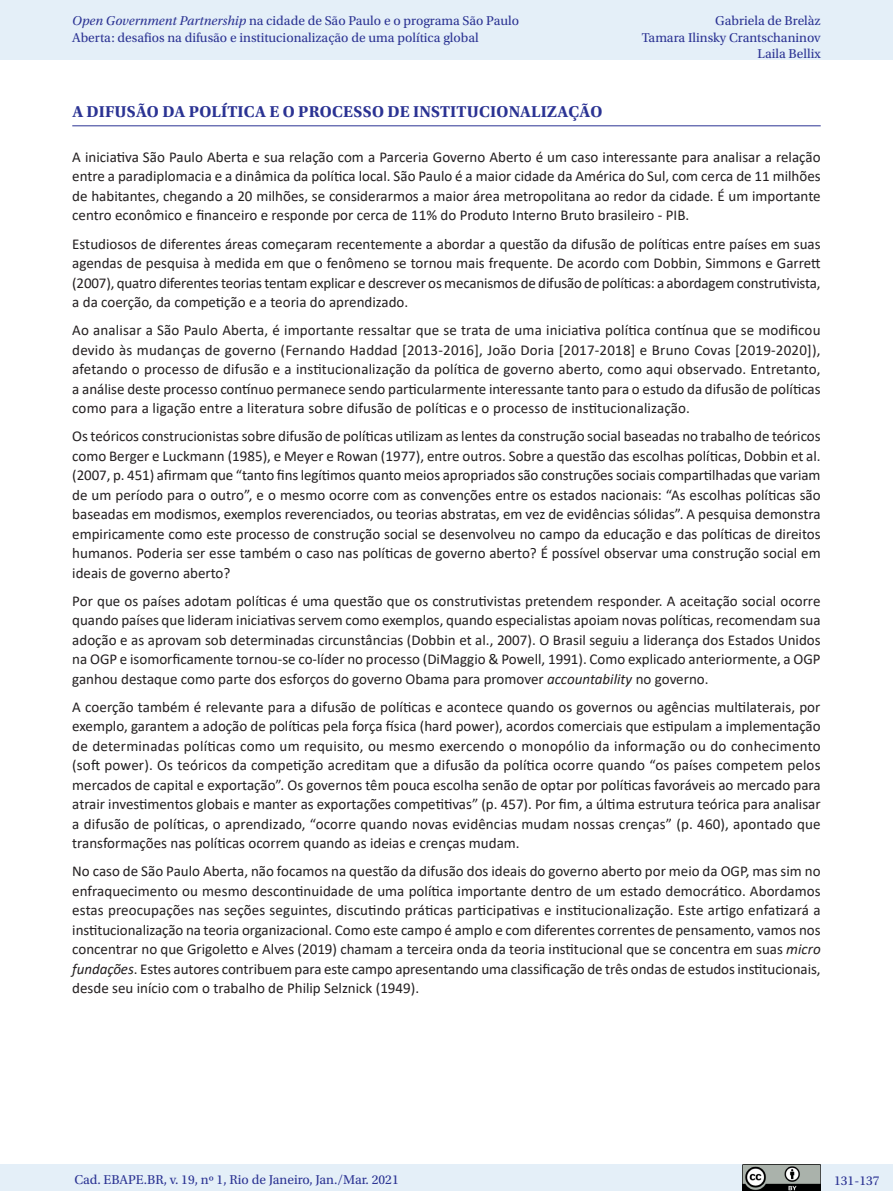
<style>
.page{position:relative;width:893px;height:1191px;background:#fff}
.page>*{position:absolute;margin:0;border:0;box-sizing:border-box;transform-origin:0 0}
._07_1_sub_1{font:700 16.5px "Utopia Std";letter-spacing:.01em;color:#2b3393}
._06_0_texto{font:15px/19.5px "Calibri";color:#231f20;text-align:justify}
.t1{font:13.5px/16.5px "Utopia Std";color:#2b3393}
.s1{font-style:italic}
</style>
<div class="page">
<div style="left:0;top:0;width:893px;height:60px;background:#e4eff8"></div>
<div style="left:0;top:1164px;width:893px;height:27px;background:#e4eff8"></div>
<img style="left:743px;top:1164px;width:78px;height:27px">
<hr style="left:72px;top:125px;width:749px;height:1px;background:#2b3393">
<p class="t1" style="left:72px;top:13px;width:448px"><span class="s1">Open Government Partnership</span> na cidade de São Paulo e o programa São Paulo<br>Aberta: desafios na difusão e institucionalização de uma política global</p>
<p class="t1" style="left:642px;top:13px;width:180px;text-align:right">Gabriela de Brelàz<br>Tamara Ilinsky Crantschaninov<br>Laila Bellix</p>
<p class="_07_1_sub_1" style="left:72px;top:102px;width:532px">A DIFUSÃO DA POLÍTICA E O PROCESSO DE INSTITUCIONALIZAÇÃO</p>
<p class="_06_0_texto" style="left:72px;top:147px;width:750px">A iniciativa São Paulo Aberta e sua relação com a Parceria Governo Aberto é um caso interessante para analisar a relação entre a paradiplomacia e a dinâmica da política local. São Paulo é a maior cidade da América do Sul, com cerca de 11 milhões de habitantes, chegando a 20 milhões, se considerarmos a maior área metropolitana ao redor da cidade. É um importante centro econômico e financeiro e responde por cerca de 11% do Produto Interno Bruto brasileiro - PIB.</p>
<p class="_06_0_texto" style="left:72px;top:233px;width:750px">Estudiosos de diferentes áreas começaram recentemente a abordar a questão da difusão de políticas entre países em suas agendas de pesquisa à medida em que o fenômeno se tornou mais frequente. De acordo com Dobbin, Simmons e Garrett (2007), quatro diferentes teorias tentam explicar e descrever os mecanismos de difusão de políticas: a abordagem construtivista, a da coerção, da competição e a teoria do aprendizado.</p>
<p class="_06_0_texto" style="left:72px;top:320px;width:750px">Ao analisar a São Paulo Aberta, é importante ressaltar que se trata de uma iniciativa política contínua que se modificou devido às mudanças de governo (Fernando Haddad [2013-2016], João Doria [2017-2018] e Bruno Covas [2019-2020]), afetando o processo de difusão e a institucionalização da política de governo aberto, como aqui observado. Entretanto, a análise deste processo contínuo permanece sendo particularmente interessante tanto para o estudo da difusão de políticas como para a ligação entre a literatura sobre difusão de políticas e o processo de institucionalização.</p>
<p class="_06_0_texto" style="left:72px;top:426px;width:750px">Os teóricos construcionistas sobre difusão de políticas utilizam as lentes da construção social baseadas no trabalho de teóricos como Berger e Luckmann (1985), e Meyer e Rowan (1977), entre outros. Sobre a questão das escolhas políticas, Dobbin et al. (2007, p. 451) afirmam que “tanto fins legítimos quanto meios apropriados são construções sociais compartilhadas que variam de um período para o outro”, e o mesmo ocorre com as convenções entre os estados nacionais: “As escolhas políticas são baseadas em modismos, exemplos reverenciados, ou teorias abstratas, em vez de evidências sólidas”. A pesquisa demonstra empiricamente como este processo de construção social se desenvolveu no campo da educação e das políticas de direitos humanos. Poderia ser esse também o caso nas políticas de governo aberto? É possível observar uma construção social em ideais de governo aberto?</p>
<p class="_06_0_texto" style="left:72px;top:590px;width:750px">Por que os países adotam políticas é uma questão que os construtivistas pretendem responder. A aceitação social ocorre quando países que lideram iniciativas servem como exemplos, quando especialistas apoiam novas políticas, recomendam sua adoção e as aprovam sob determinadas circunstâncias (Dobbin et al., 2007). O Brasil seguiu a liderança dos Estados Unidos na OGP e isomorficamente tornou-se co-líder no processo (DiMaggio &amp; Powell, 1991). Como explicado anteriormente, a OGP ganhou destaque como parte dos esforços do governo Obama para promover <span class="s1">accountability</span> no governo.</p>
<p class="_06_0_texto" style="left:72px;top:696px;width:750px">A coerção também é relevante para a difusão de políticas e acontece quando os governos ou agências multilaterais, por exemplo, garantem a adoção de políticas pela força física (hard power), acordos comerciais que estipulam a implementação de determinadas políticas como um requisito, ou mesmo exercendo o monopólio da informação ou do conhecimento (soft power). Os teóricos da competição acreditam que a difusão da política ocorre quando “os países competem pelos mercados de capital e exportação”. Os governos têm pouca escolha senão de optar por políticas favoráveis ao mercado para atrair investimentos globais e manter as exportações competitivas” (p. 457). Por fim, a última estrutura teórica para analisar a difusão de políticas, o aprendizado, “ocorre quando novas evidências mudam nossas crenças” (p. 460), apontado que transformações nas políticas ocorrem quando as ideias e crenças mudam.</p>
<p class="_06_0_texto" style="left:72px;top:861px;width:750px">No caso de São Paulo Aberta, não focamos na questão da difusão dos ideais do governo aberto por meio da OGP, mas sim no enfraquecimento ou mesmo descontinuidade de uma política importante dentro de um estado democrático. Abordamos estas preocupações nas seções seguintes, discutindo práticas participativas e institucionalização. Este artigo enfatizará a institucionalização na teoria organizacional. Como este campo é amplo e com diferentes correntes de pensamento, vamos nos concentrar no que Grigoletto e Alves (2019) chamam a terceira onda da teoria institucional que se concentra em suas <span class="s1">micro fundações</span>. Estes autores contribuem para este campo apresentando uma classificação de três ondas de estudos institucionais, desde seu início com o trabalho de Philip Selznick (1949).</p>
<p class="t1" style="left:74px;top:1171px;width:326px">Cad. EBAPE.BR, v. 19, nº 1, Rio de Janeiro, Jan./Mar. 2021</p>
<p class="t1" style="left:834px;top:1172px;width:47px">131-137</p>
</div>
